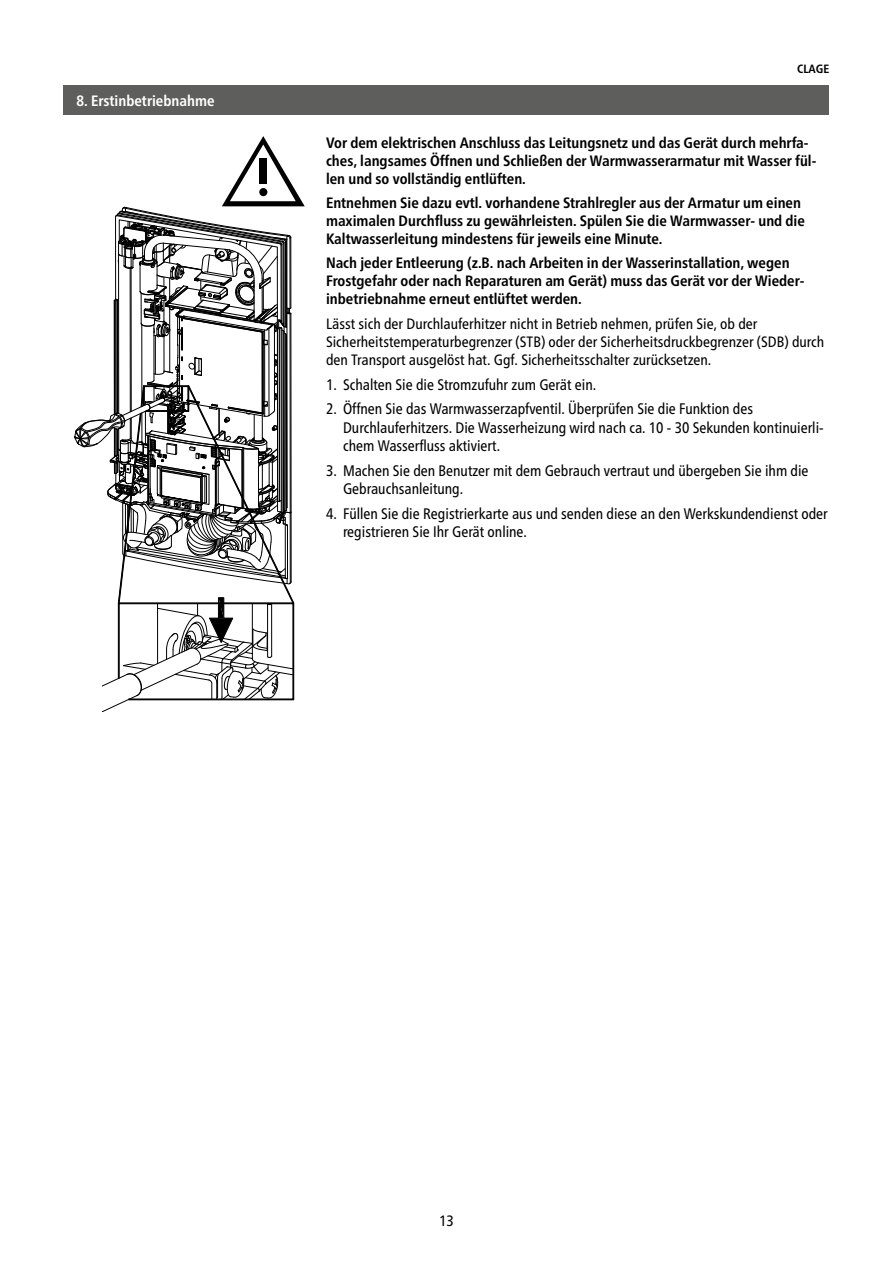
<style>
.page{position:relative;width:893px;height:1263px;background:#fff}
.page>*{position:absolute;margin:0;border:0;box-sizing:border-box;transform-origin:0 0}
.t1{font:condensed 15.3px/18.3px "Frutiger Neue LTW1 G";color:#000}
.t2{font:700 condensed 15px/18px "Frutiger Neue LTW1 G";color:#000}
.t3{font:condensed 15px/18px "Frutiger Neue LTW1 G";color:#000}
.t4{font:700 condensed 15px "Frutiger Neue LTW1 G";color:#fff}
.t5{font:700 condensed 12px "Frutiger Neue LTW1 G";color:#000}
</style>
<div class="page">
<div style="left:64px;top:85px;width:765px;height:30px;background:#5e5e5d"></div>
<svg style="left:74px;top:136px;width:231px;height:576px"></svg>
<p class="t4" style="left:77px;top:92px;width:139px">8. Erstinbetriebnahme</p>
<p class="t5" style="left:797px;top:62px;width:34px">CLAGE</p>
<p class="t2" style="left:326px;top:133px;width:492px">Vor dem elektrischen Anschluss das Leitungsnetz und das Gerät durch mehrfa&shy;ches, langsames Öffnen und Schließen der Warmwasserarmatur mit Wasser fül&shy;len und so vollständig entlüften.</p>
<p class="t2" style="left:326px;top:194px;width:480px">Entnehmen Sie dazu evtl. vorhandene Strahlregler aus der Armatur um einen maximalen Durchfluss zu gewährleisten. Spülen Sie die Warmwasser- und die<br>Kaltwasserleitung mindestens für jeweils eine Minute.</p>
<p class="t2" style="left:326px;top:254px;width:479px">Nach jeder Entleerung (z.B. nach Arbeiten in der Wasserinstallation, wegen<br>Frostgefahr oder nach Reparaturen am Gerät) muss das Gerät vor der Wieder&shy;inbetriebnahme erneut entlüftet werden.</p>
<p class="t3" style="left:326px;top:314px;width:500px">Lässt sich der Durchlauferhitzer nicht in Betrieb nehmen, prüfen Sie, ob der<br>Sicherheitstemperaturbegrenzer (STB) oder der Sicherheitsdruckbegrenzer (SDB) durch den Transport ausgelöst hat. Ggf. Sicherheitsschalter zurücksetzen.</p>
<p class="t1" style="left:326px;top:375px;width:272px">1. Schalten Sie die Stromzufuhr zum Gerät ein.</p>
<p class="t1" style="left:343px;top:400px;width:482px;text-indent:-17px">2. Öffnen Sie das Warmwasserzapfventil. Überprüfen Sie die Funktion des<br>Durchlauferhitzers. Die Wasserheizung wird nach ca. 10 - 30 Sekunden kontinuierli&shy;chem Wasserfluss aktiviert.</p>
<p class="t1" style="left:343px;top:461px;width:467px;text-indent:-17px">3. Machen Sie den Benutzer mit dem Gebrauch vertraut und übergeben Sie ihm die<br>Gebrauchsanleitung.</p>
<p class="t1" style="left:343px;top:504px;width:486px;text-indent:-17px">4. Füllen Sie die Registrierkarte aus und senden diese an den Werkskundendienst oder registrieren Sie Ihr Gerät online.</p>
<p class="t3" style="left:439px;top:1212px;width:16px">13</p>
</div>
